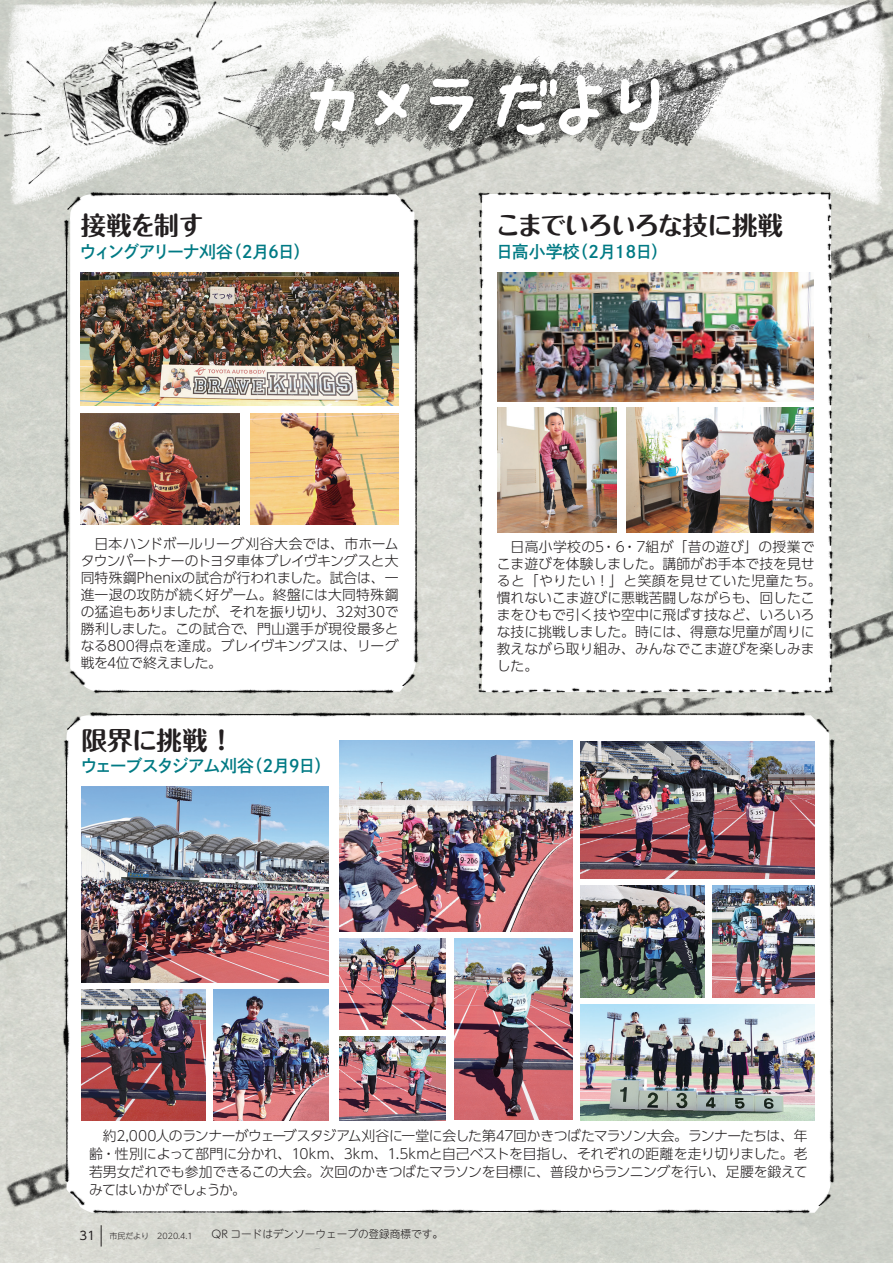
<style>
.page{position:relative;width:893px;height:1263px;background:#fff}
.page>*{position:absolute;margin:0;border:0;box-sizing:border-box;transform-origin:0 0}
.t1{font:74.4px "Kodomo Rounded";letter-spacing:-.2em;color:#fff}
.t2{font:700 25.5px "Maru Fo Pro";letter-spacing:-.07em;color:#231f20}
.t3{font:700 25.5px "Maru Fo Pro";letter-spacing:-.04em;color:#231f20}
.t4{font:16.95px "Shuei Go Kin Std B";letter-spacing:-.08em;color:#007a84}
.t5{font:16.95px "Shuei Go Kin Std B";letter-spacing:-.15em;color:#007a84}
.t6{font:16.95px "Shuei Go Kin Std B";letter-spacing:-.135em;color:#007a84}
.t7{font:300 13.8px/17px "UD Shin Go Pro";color:#231f20;text-align:justify}
.t8{font:300 10.65px "UD Shin M Go Pro";color:#231f20}
.t9{font:300 7.95px "UD Shin M Go Pro";color:#231f20}
.s1{font-family:"UD Shin Go Pro";font-weight:400;font-size:11.7px}
</style>
<div class="page">
<img style="left:0;top:290px;width:60px;height:55px">
<img style="left:0;top:528px;width:60px;height:55px">
<img style="left:0;top:910px;width:59px;height:54px">
<img style="left:0;top:1161px;width:59px;height:51px">
<img style="left:421px;top:378px;width:53px;height:56px">
<img style="left:838px;top:227px;width:55px;height:55px">
<img style="left:838px;top:611px;width:55px;height:51px">
<img style="left:525px;top:698px;width:202px;height:10px">
<img style="left:842px;top:860px;width:51px;height:50px">
<img style="left:1px;top:0;width:892px;height:207px">
<img style="left:54px;top:29px;width:154px;height:135px">
<img style="left:172px;top:0;width:127px;height:131px">
<img style="left:0;top:54px;width:94px;height:132px">
<img style="left:311px;top:0;width:582px;height:201px">
<img style="left:60px;top:188px;width:361px;height:510px">
<img style="left:474px;top:188px;width:364px;height:510px">
<img style="left:81px;top:272px;width:318px;height:134px">
<img style="left:81px;top:414px;width:159px;height:111px">
<img style="left:251px;top:414px;width:148px;height:111px">
<img style="left:244px;top:55px;width:171px;height:99px">
<img style="left:415px;top:55px;width:322px;height:99px">
<svg style="left:101px;top:1225px;width:1px;height:21px"></svg>
<img style="left:59px;top:708px;width:783px;height:506px">
<img style="left:81px;top:786px;width:248px;height:197px">
<img style="left:81px;top:990px;width:124px;height:130px">
<img style="left:214px;top:990px;width:115px;height:130px">
<img style="left:339px;top:741px;width:234px;height:190px">
<img style="left:340px;top:938px;width:106px;height:91px">
<img style="left:340px;top:1036px;width:106px;height:84px">
<img style="left:454px;top:938px;width:119px;height:181px">
<img style="left:581px;top:742px;width:234px;height:137px">
<img style="left:581px;top:885px;width:124px;height:113px">
<img style="left:712px;top:885px;width:103px;height:113px">
<img style="left:581px;top:1005px;width:234px;height:115px">
<img style="left:626px;top:408px;width:187px;height:124px">
<img style="left:497px;top:408px;width:119px;height:124px">
<img style="left:497px;top:272px;width:316px;height:129px">
<p class="t1" style="left:295px;top:67px;width:383px">カメラだより</p>
<p class="t3" style="left:81px;top:205px;width:125px">接戦を制す</p>
<p class="t5" style="left:80px;top:239px;width:232px">ウィングアリーナ刈谷（２月６日）</p>
<p class="t2" style="left:495px;top:205px;width:289px">こまでいろいろな技に挑戦</p>
<p class="t6" style="left:496px;top:239px;width:174px">日高小学校（２月１８日）</p>
<p class="t7" style="left:81px;top:534px;width:319px;text-indent:14px">日本ハンドボールリーグ刈谷大会では、市ホームタウンパートナーのトヨタ車体ブレイヴキングスと大同特殊鋼Phenixの試合が行われました。試合は、一進一退の攻防が続く好ゲーム。終盤には大同特殊鋼の猛追もありましたが、それを振り切り、32対30で勝利しました。この試合で、門山選手が現役最多となる800得点を達成。ブレイヴキングスは、リーグ戦を4位で終えました。</p>
<p class="t3" style="left:81px;top:719px;width:154px">限界に挑戦！</p>
<p class="t4" style="left:80px;top:754px;width:252px">ウェーブスタジアム刈谷（2月９日）</p>
<p class="t7" style="left:497px;top:538px;width:326px;text-align:left;text-indent:14px">日高小学校の5・6・7組が「昔の遊び」の授業でこま遊びを体験しました。講師がお手本で技を見せると「やりたい！」と笑顔を見せていた児童たち。慣れないこま遊びに悪戦苦闘しながらも、回したこまをひもで引く技や空中に飛ばす技など、いろいろな技に挑戦しました。時には、得意な児童が周りに教えながら取り組み、みんなでこま遊びを楽しみました。</p>
<p class="t7" style="left:89px;top:1126px;width:720px;line-height:18px;text-indent:14px">約2,000人のランナーがウェーブスタジアム刈谷に一堂に会した第47回かきつばたマラソン大会。ランナーたちは、年齢・性別によって部門に分かれ、10km、3km、1.5kmと自己ベストを目指し、それぞれの距離を走り切りました。老若男女だれでも参加できるこの大会。次回のかきつばたマラソンを目標に、普段からランニングを行い、足腰を鍛えてみてはいかがでしょうか。</p>
<p class="t9" style="left:80px;top:1229px;width:115px"><span class="s1">31</span> 市民だより　2020.4.1</p>
<p class="t8" style="left:212px;top:1225px;width:233px">QR コードはデンソーウェーブの登録商標です。</p>
</div>
